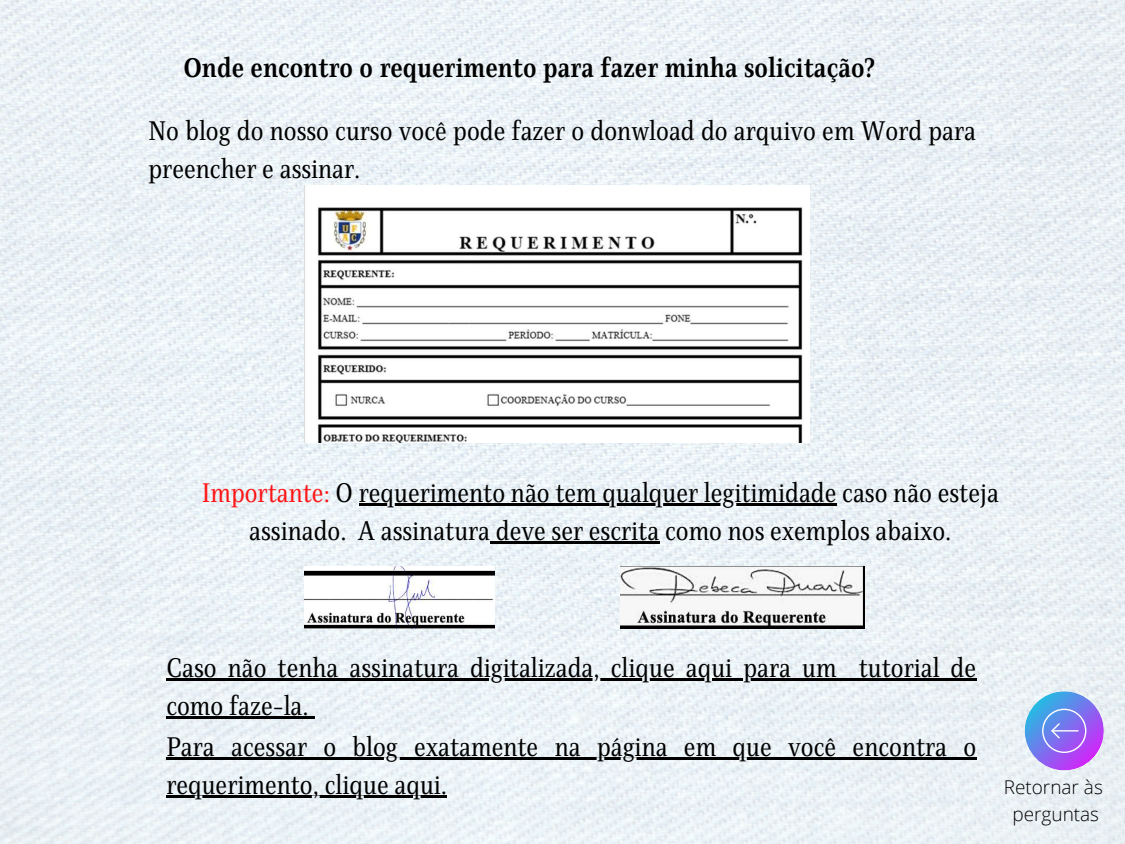
<style>
.page{position:relative;width:1125px;height:844px;background:#fff}
.page>*{position:absolute;margin:0;border:0;box-sizing:border-box;transform-origin:0 0}
.t1{font:27.5px/38.2px "Singel";color:#000}
.t2{font:700 27.5px "Singel";color:#000}
.t3{font:300 19px/26.2px "Open Sans";color:#000;text-align:center}
.s1{color:#ff1616}
</style>
<div class="page">
<img style="left:0;top:0;width:1125px;height:844px">
<img style="left:305px;top:186px;width:505px;height:257px">
<svg style="left:1025px;top:691px;width:79px;height:79px;background:#9891ef"></svg>
<img style="left:305px;top:566px;width:190px;height:62px">
<img style="left:620px;top:566px;width:244px;height:62px">
<hr style="left:166px;top:757px;width:810px;height:3px;background:#000">
<hr style="left:166px;top:795px;width:281px;height:3px;background:#000">
<hr style="left:359px;top:503px;width:478px;height:3px;background:#000">
<hr style="left:490px;top:541px;width:169px;height:3px;background:#000">
<hr style="left:166px;top:678px;width:671px;height:3px;background:#000">
<hr style="left:837px;top:678px;width:22px;height:3px;background:#000">
<hr style="left:859px;top:678px;width:117px;height:3px;background:#000">
<hr style="left:166px;top:716px;width:143px;height:3px;background:#000">
<svg style="left:309px;top:716px;width:5px;height:3px"></svg>
<p class="t2" style="left:183px;top:51px;width:693px">Onde encontro o requerimento para fazer minha solicitação?</p>
<p class="t1" style="left:149px;top:112px;width:829px">No blog do nosso curso você pode fazer o donwload do arquivo em Word para preencher e assinar.</p>
<p class="t1" style="left:202px;top:474px;width:799px;text-align:center"><span class="s1">Importante:</span> O requerimento não tem qualquer legitimidade caso não esteja assinado. A assinatura deve ser escrita como nos exemplos abaixo.</p>
<p class="t1" style="left:166px;top:649px;width:811px">Caso não tenha assinatura digitalizada, clique aqui para um tutorial de como faze-la.</p>
<p class="t1" style="left:166px;top:728px;width:812px">Para acessar o blog exatamente na página em que você encontra o requerimento, clique aqui.</p>
<p class="t3" style="left:1004px;top:774px;width:101px">Retornar às perguntas</p>
</div>
